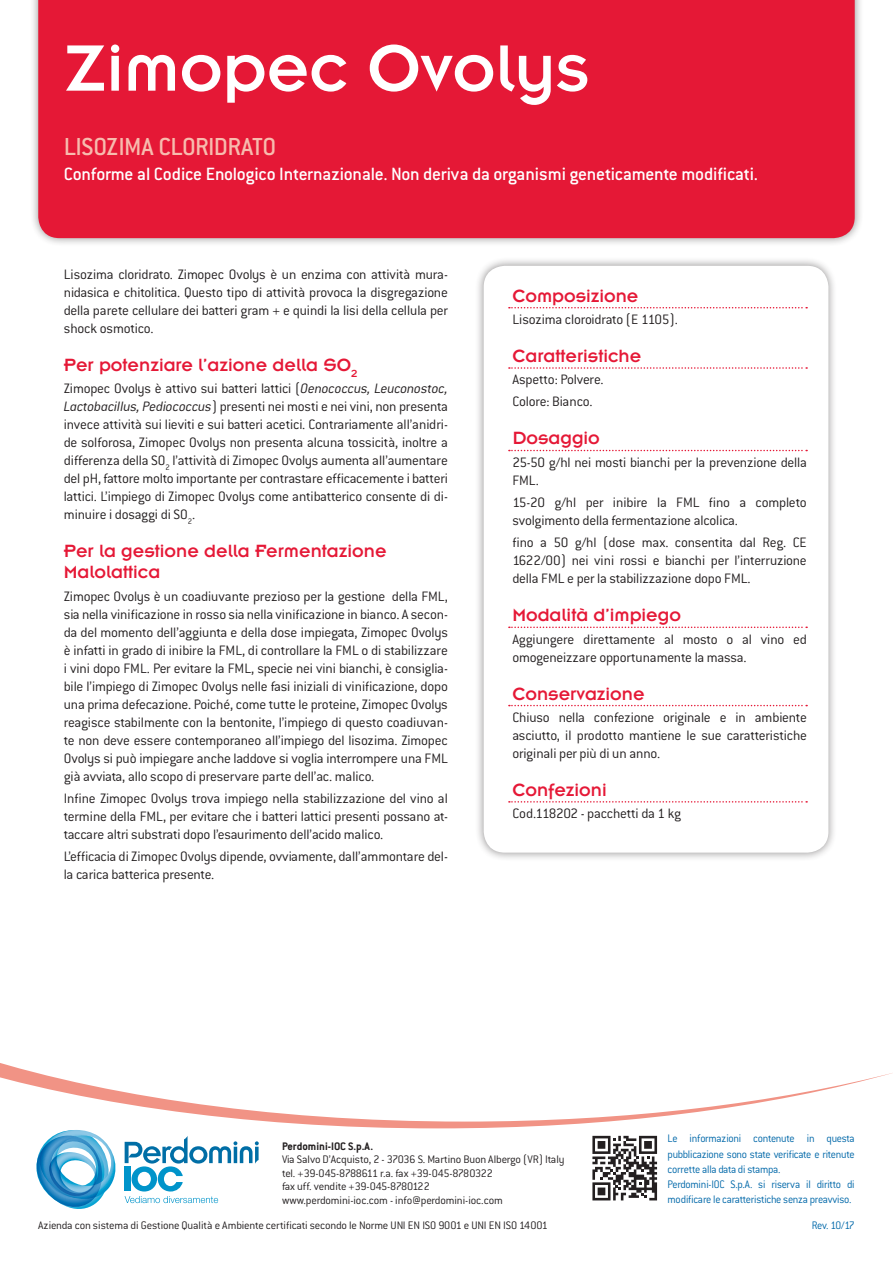
<style>
.page{position:relative;width:893px;height:1263px;background:#fff}
.page>*{position:absolute;margin:0;border:0;box-sizing:border-box;transform-origin:0 0}
._1_NOME_PRODOTTO{font:72px "Insignia";color:#fff}
._2_SOTTOTITOLO{font:500 27px "Conduit ITC";letter-spacing:-.02em;color:#f7bcae}
._3_SOTTOTITOLO-bis{font:500 19.5px "Conduit ITC";letter-spacing:-.015em;color:#fff}
._6_H4{font:19.5px "Insignia A";color:#e51836}
._5_H4{font:19.5px/21px "Insignia A";color:#e51836}
._4_testo{font:300 15px/18px "Conduit ITC";letter-spacing:-.015em;color:#231f20;text-align:justify}
._7_testo{font:300 15px/18px "Conduit ITC";letter-spacing:-.015em;color:#231f20}
.pié_pagina{font:300 12px "Conduit ITC";letter-spacing:-.015em;color:#231f20}
.pié_pagina_DX{font:300 12px/15.1px "Conduit ITC";letter-spacing:-.02em;color:#0068a9;text-align:justify;scale:.95 1}
.pié_pagina-2{font:300 12px "Conduit ITC";letter-spacing:-.035em;color:#231f20}
.pié_pagina-3{font:700 12px "Conduit ITC";color:#231f20}
._8_REV{font:300 12px "Conduit ITC";letter-spacing:-.06em;color:#0068a9;scale:.95 1}
.s1{font-style:italic}
</style>
<div class="page">
<div style="left:29px;top:0;width:835px;height:247px;background:#231f20;opacity:.5"></div>
<div style="left:38px;top:0;width:817px;height:238px;background:#e51836"></div>
<div style="left:475px;top:257px;width:363px;height:605px;background:#231f20;opacity:.5"></div>
<div style="left:484px;top:266px;width:344px;height:587px;background:#fff;border-radius:21px"></div>
<svg style="left:509px;top:307px;width:298px;height:1px"></svg>
<svg style="left:509px;top:367px;width:298px;height:2px"></svg>
<svg style="left:509px;top:450px;width:298px;height:1px"></svg>
<svg style="left:509px;top:626px;width:298px;height:2px"></svg>
<svg style="left:509px;top:705px;width:298px;height:1px"></svg>
<svg style="left:509px;top:801px;width:298px;height:2px"></svg>
<svg style="left:0;top:1063px;width:892px;height:65px"></svg>
<svg style="left:32px;top:1125px;width:227px;height:84px"></svg>
<svg style="left:592px;top:1135px;width:66px;height:66px"></svg>
<svg style="left:592px;top:1136px;width:65px;height:64px"></svg>
<p class="_1_NOME_PRODOTTO" style="left:64px;top:31px;width:526px">Zimopec Ovolys</p>
<p class="_2_SOTTOTITOLO" style="left:64px;top:131px;width:214px">LISOZIMA CLORIDRATO</p>
<p class="_3_SOTTOTITOLO-bis" style="left:64px;top:163px;width:696px">Conforme al Codice Enologico Internazionale. Non deriva da organismi geneticamente modificati.</p>
<p class="_4_testo" style="left:64px;top:265px;width:386px">Lisozima cloridrato. Zimopec Ovolys è un enzima con attività mura&shy;nidasica e chitolitica. Questo tipo di attività provoca la disgregazione della parete cellulare dei batteri gram + e quindi la lisi della cellula per shock osmotico.</p>
<p class="_5_H4" style="left:64px;top:354px;width:295px">Per potenziare l’azione della SO<sub>2</sub></p>
<p class="_4_testo" style="left:64px;top:380px;width:386px">Zimopec Ovolys è attivo sui batteri lattici (<span class="s1">Oenococcus, Leuconostoc, Lactobacillus, Pediococcus</span>) presenti nei mosti e nei vini, non presenta invece attività sui lieviti e sui batteri acetici. Contrariamente all’anidri&shy;de solforosa, Zimopec Ovolys non presenta alcuna tossicità, inoltre a differenza della SO<sub>2</sub> l’attività di Zimopec Ovolys aumenta all’aumentare del pH, fattore molto importante per contrastare efficacemente i batteri lattici. L’impiego di Zimopec Ovolys come antibatterico consente di di&shy;minuire i dosaggi di SO<sub>2</sub>.</p>
<p class="_5_H4" style="left:64px;top:541px;width:324px">Per la gestione della Fermentazione<br>Malolattica</p>
<p class="_4_testo" style="left:64px;top:587px;width:386px">Zimopec Ovolys è un coadiuvante prezioso per la gestione della FML, sia nella vinificazione in rosso sia nella vinificazione in bianco. A secon&shy;da del momento dell’aggiunta e della dose impiegata, Zimopec Ovolys è infatti in grado di inibire la FML, di controllare la FML o di stabilizzare i vini dopo FML. Per evitare la FML, specie nei vini bianchi, è consiglia&shy;bile l’impiego di Zimopec Ovolys nelle fasi iniziali di vinificazione, dopo una prima defecazione. Poiché, come tutte le proteine, Zimopec Ovolys reagisce stabilmente con la bentonite, l’impiego di questo coadiuvan&shy;te non deve essere contemporaneo all’impiego del lisozima. Zimopec Ovolys si può impiegare anche laddove si voglia interrompere una FML già avviata, allo scopo di preservare parte dell’ac. malico.</p>
<p class="_4_testo" style="left:64px;top:789px;width:386px">Infine Zimopec Ovolys trova impiego nella stabilizzazione del vino al termine della FML, per evitare che i batteri lattici presenti possano at&shy;taccare altri substrati dopo l’esaurimento dell’acido malico.</p>
<p class="_4_testo" style="left:64px;top:847px;width:386px">L’efficacia di Zimopec Ovolys dipende, ovviamente, dall’ammontare del&shy;la carica batterica presente.</p>
<p class="_6_H4" style="left:512px;top:286px;width:128px">Composizione</p>
<p class="_7_testo" style="left:512px;top:310px;width:167px">Lisozima cloroidrato (E 1105).</p>
<p class="_6_H4" style="left:512px;top:346px;width:130px">Caratteristiche</p>
<p class="_7_testo" style="left:512px;top:371px;width:93px">Aspetto: Polvere.</p>
<p class="_7_testo" style="left:512px;top:393px;width:82px">Colore: Bianco.</p>
<p class="_6_H4" style="left:512px;top:428px;width:89px">Dosaggio</p>
<p class="_7_testo" style="left:512px;top:453px;width:296px">25-50 g/hl nei mosti bianchi per la prevenzione della<br>FML.</p>
<p class="_7_testo" style="left:512px;top:493px;width:296px">15-20 g/hl per inibire la FML fino a completo svolgimento della fermentazione alcolica.</p>
<p class="_7_testo" style="left:512px;top:534px;width:296px;text-align:justify">fino a 50 g/hl (dose max. consentita dal Reg. CE 1622/00) nei vini rossi e bianchi per l’interruzione della FML e per la stabilizzazione dopo FML.</p>
<p class="_6_H4" style="left:512px;top:605px;width:170px">Modalità d’impiego</p>
<p class="_7_testo" style="left:512px;top:630px;width:296px">Aggiungere direttamente al mosto o al vino ed omogeneizzare opportunamente la massa.</p>
<p class="_6_H4" style="left:512px;top:683px;width:134px">Conservazione</p>
<p class="_7_testo" style="left:512px;top:708px;width:296px;text-align:justify">Chiuso nella confezione originale e in ambiente asciutto, il prodotto mantiene le sue caratteristiche originali per più di un anno.</p>
<p class="_6_H4" style="left:512px;top:780px;width:96px">Confezioni</p>
<p class="_7_testo" style="left:512px;top:804px;width:170px">Cod.118202 - pacchetti da 1 kg</p>
<p class="pié_pagina-3" style="left:282px;top:1139px;width:93px">Perdomini-IOC S.p.A.</p>
<p class="pié_pagina" style="left:282px;top:1153px;width:284px">Via Salvo D’Acquisto, 2 - 37036 S. Martino Buon Albergo (VR) Italy</p>
<p class="pié_pagina-2" style="left:282px;top:1167px;width:212px">tel. +39-045-8788611 r.a. fax +39-045-8780322</p>
<p class="pié_pagina" style="left:282px;top:1180px;width:149px">fax uff. vendite +39-045-8780122</p>
<p class="pié_pagina" style="left:282px;top:1194px;width:222px">www.perdomini-ioc.com - info@perdomini-ioc.com</p>
<p class="pié_pagina" style="left:38px;top:1219px;width:511px">Azienda con sistema di Gestione Qualità e Ambiente certificati secondo le Norme UNI EN ISO 9001 e UNI EN ISO 14001</p>
<p class="pié_pagina_DX" style="left:668px;top:1131px;width:198px">Le informazioni contenute in questa pubblicazione sono state verificate e ritenute corrette alla data di stampa.</p>
<p class="pié_pagina_DX" style="left:668px;top:1176px;width:198px">Perdomini-IOC S.p.A. si riserva il diritto di modificare le caratteristiche senza preavviso.</p>
<p class="_8_REV" style="left:812px;top:1219px;width:47px">Rev. 10/17</p>
</div>
